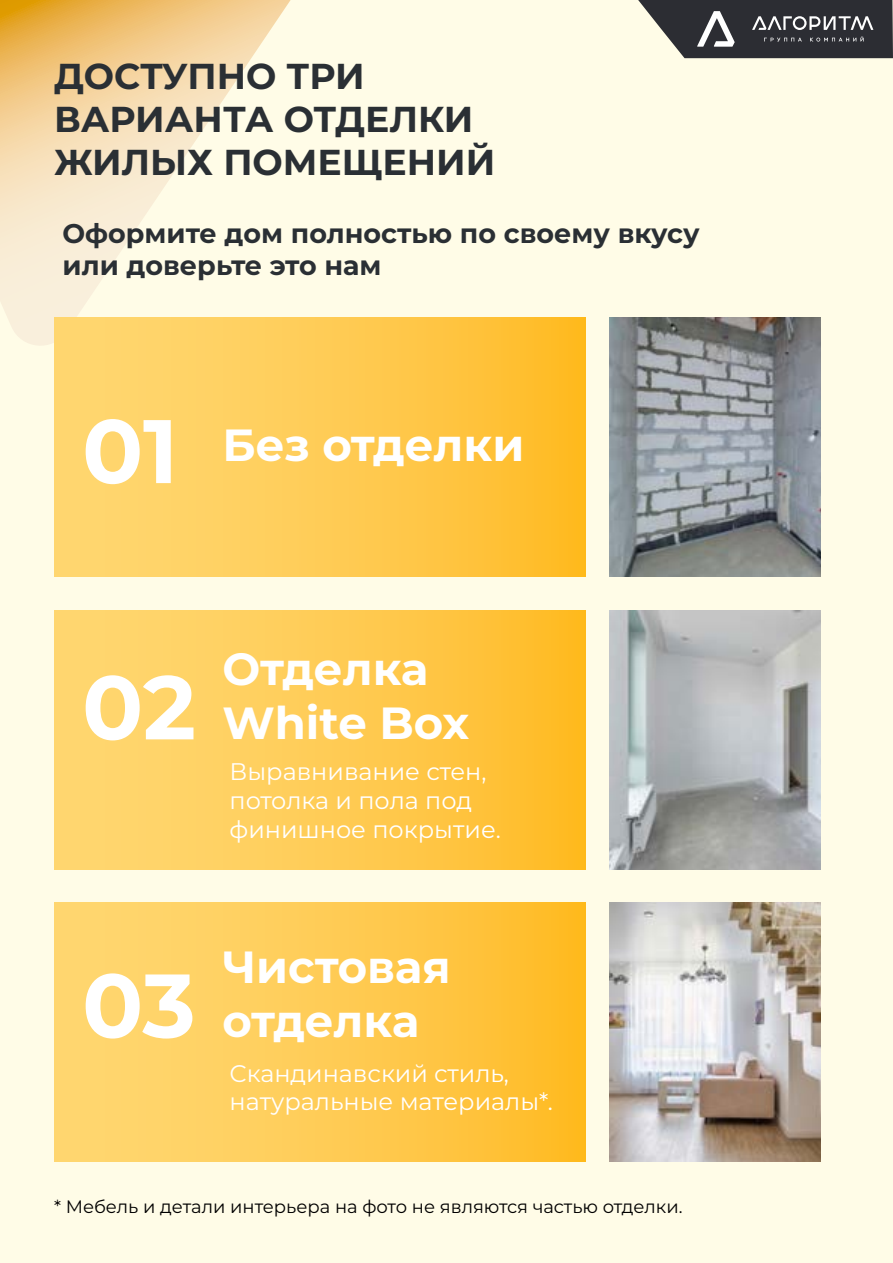
<style>
.page{position:relative;width:893px;height:1263px;background:#fffce7}
.page>*{position:absolute;margin:0;border:0;box-sizing:border-box;transform-origin:0 0}
.t1{font:700 90px "Montserrat";color:#fff}
.t2{font:700 45px/54px "Montserrat";color:#fff}
.t3{font:700 36px/43.2px "Montserrat";color:#2a2f34}
.t4{font:700 27px/32.4px "Montserrat";color:#2a2f34}
.t5{font:24px/28.8px "Montserrat";color:#fff}
.t6{font:18px "Montserrat";color:#000}
</style>
<div class="page">
<svg style="left:0;top:0;width:291px;height:345px"></svg>
<div style="left:54px;top:610px;width:532px;height:259px;background:linear-gradient(to right,#ffda7a,#ffbc29)"></div>
<div style="left:54px;top:318px;width:532px;height:258px;background:linear-gradient(to right,#ffda7a,#ffbc29)"></div>
<div style="left:54px;top:903px;width:532px;height:259px;background:linear-gradient(to right,#ffda7a,#ffbc29)"></div>
<svg style="left:638px;top:0;width:255px;height:58px"></svg>
<svg style="left:610px;top:610px;width:211px;height:259px"></svg>
<svg style="left:610px;top:318px;width:211px;height:258px"></svg>
<svg style="left:610px;top:903px;width:211px;height:259px"></svg>
<h3 class="t3" style="left:54px;top:53px;width:443px">ДОСТУПНО ТРИ<br>ВАРИАНТА ОТДЕЛКИ<br>ЖИЛЫХ ПОМЕЩЕНИЙ</h3>
<p class="t4" style="left:63px;top:216px;width:639px">Оформите дом полностью по своему вкусу или доверьте это нам</p>
<h1 class="t1" style="left:82px;top:386px;width:98px">01</h1>
<h2 class="t2" style="left:223px;top:416px;width:303px">Без отделки</h2>
<h1 class="t1" style="left:82px;top:642px;width:115px">02</h1>
<h2 class="t2" style="left:223px;top:640px;width:248px">Отделка<br>White Box</h2>
<p class="t5" style="left:229px;top:756px;width:273px">Выравнивание стен, потолка и пола под финишное покрытие.</p>
<h1 class="t1" style="left:82px;top:941px;width:115px">03</h1>
<h2 class="t2" style="left:223px;top:938px;width:230px">Чистовая отделка</h2>
<p class="t5" style="left:229px;top:1058px;width:325px">Скандинавский стиль, натуральные материалы*.</p>
<p class="t6" style="left:54px;top:1194px;width:630px">* Мебель и детали интерьера на фото не являются частью отделки.</p>
</div>
